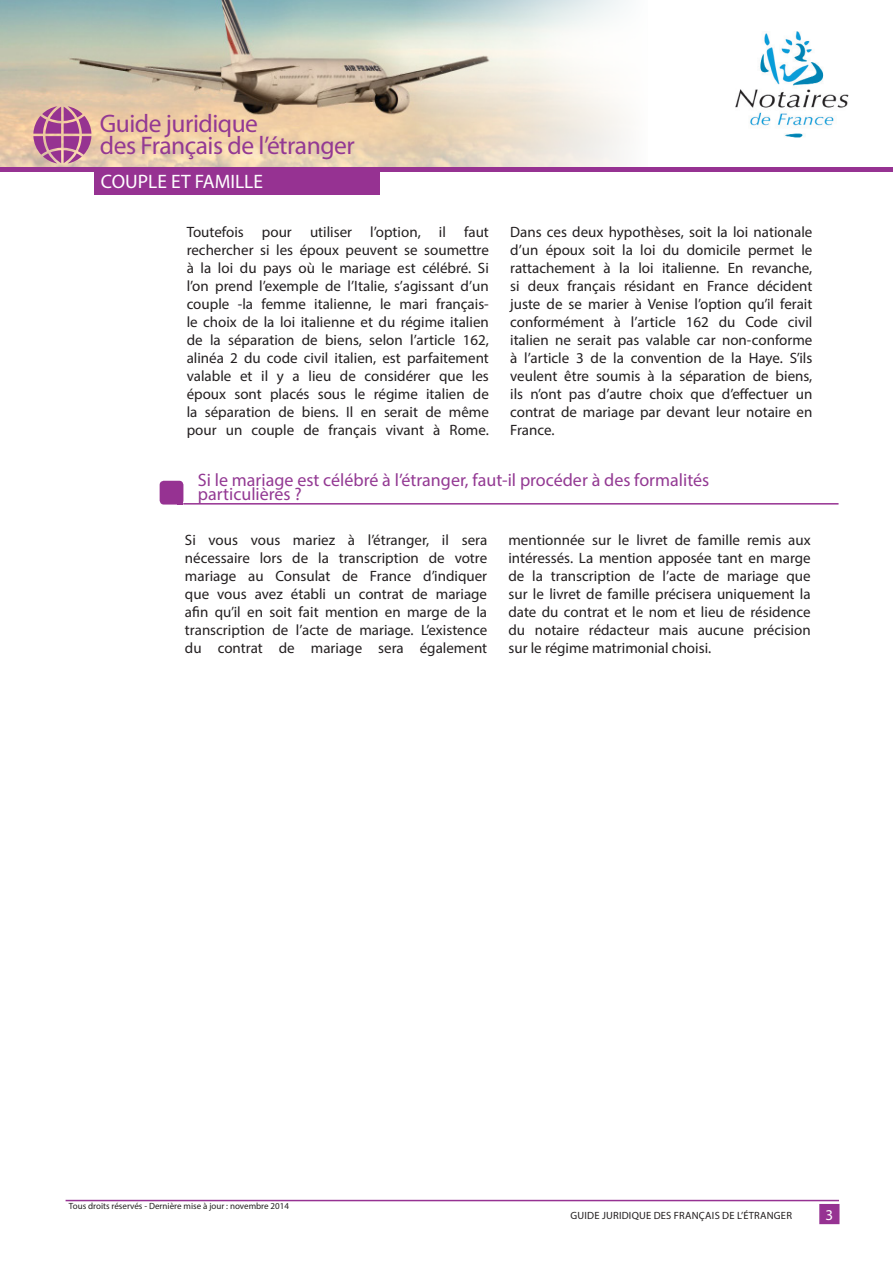
<style>
.page{position:relative;width:893px;height:1263px;background:#fff}
.page>*{position:absolute;margin:0;border:0;box-sizing:border-box;transform-origin:0 0}
.t1{font:25.5px/22.5px "Myriad Pro";letter-spacing:-.02em;color:#933993}
.t2{font:19.5px "Myriad Pro";color:#fff}
.t3{font:18px "Myriad Pro";color:#933993}
.t4{font:15px/18px "Myriad Pro";color:#231f20;text-align:justify}
.t5{font:15px "Myriad Pro";color:#fff}
.t6{font:10.5px "Myriad Pro";letter-spacing:.02em;color:#231f20}
.t7{font:9px "Myriad Pro";color:#231f20}
</style>
<div class="page">
<img style="left:0;top:0;width:626px;height:167px">
<hr style="left:66px;top:1200px;width:773px;height:1px;background:#963292">
<div style="left:819px;top:1204px;width:20px;height:20px;background:#963292"></div>
<hr style="left:0;top:167px;width:893px;height:4px;background:#963292">
<svg style="left:33px;top:106px;width:58px;height:57px;background:#ba759a"></svg>
<img style="left:736px;top:32px;width:112px;height:105px">
<hr style="left:183px;top:503px;width:655px;height:2px;background:#963292">
<div style="left:160px;top:481px;width:23px;height:23px;background:#963292;border-radius:4px"></div>
<div style="left:94px;top:171px;width:285px;height:24px;background:#963292"></div>
<h1 class="t1" style="left:100px;top:112px;width:256px">Guide juridique<br>des Français de l’étranger</h1>
<p class="t2" style="left:101px;top:170px;width:164px">COUPLE ET FAMILLE</p>
<p class="t4" style="left:187px;top:223px;width:304px">Toutefois pour utiliser l’option, il faut rechercher si les époux peuvent se soumettre à la loi du pays où le mariage est célébré. Si l’on prend l’exemple de l’Italie, s’agissant d’un couple -la femme italienne, le mari français&shy;le choix de la loi italienne et du régime italien de la séparation de biens, selon l’article 162, alinéa 2 du code civil italien, est parfaitement valable et il y a lieu de considérer que les époux sont placés sous le régime italien de la séparation de biens. Il en serait de même pour un couple de français vivant à Rome.</p>
<p class="t4" style="left:510px;top:223px;width:304px">Dans ces deux hypothèses, soit la loi nationale d’un époux soit la loi du domicile permet le rattachement à la loi italienne. En revanche, si deux français résidant en France décident juste de se marier à Venise l’option qu’il ferait conformément à l’article 162 du Code civil italien ne serait pas valable car non-conforme à l’article 3 de la convention de la Haye. S’ils veulent être soumis à la séparation de biens, ils n’ont pas d’autre choix que d’effectuer un contrat de mariage par devant leur notaire en France.</p>
<p class="t3" style="left:198px;top:469px;width:513px">Si le mariage est célébré à l’étranger, faut-il procéder à des formalités</p>
<p class="t3" style="left:198px;top:483px;width:105px">particulières ?</p>
<p class="t4" style="left:185px;top:531px;width:304px">Si vous vous mariez à l’étranger, il sera nécessaire lors de la transcription de votre mariage au Consulat de France d’indiquer que vous avez établi un contrat de mariage afin qu’il en soit fait mention en marge de la transcription de l’acte de mariage. L’existence du contrat de mariage sera également</p>
<p class="t4" style="left:508px;top:531px;width:304px">mentionnée sur le livret de famille remis aux intéressés. La mention apposée tant en marge de la transcription de l’acte de mariage que sur le livret de famille précisera uniquement la date du contrat et le nom et lieu de résidence du notaire rédacteur mais aucune précision sur le régime matrimonial choisi.</p>
<p class="t7" style="left:69px;top:1200px;width:222px">Tous droits réservés - Dernière mise à jour : novembre 2014</p>
<p class="t6" style="left:571px;top:1209px;width:223px">GUIDE JURIDIQUE DES FRANÇAIS DE L’ÉTRANGER</p>
<p class="t5" style="left:826px;top:1205px;width:9px">3</p>
</div>
